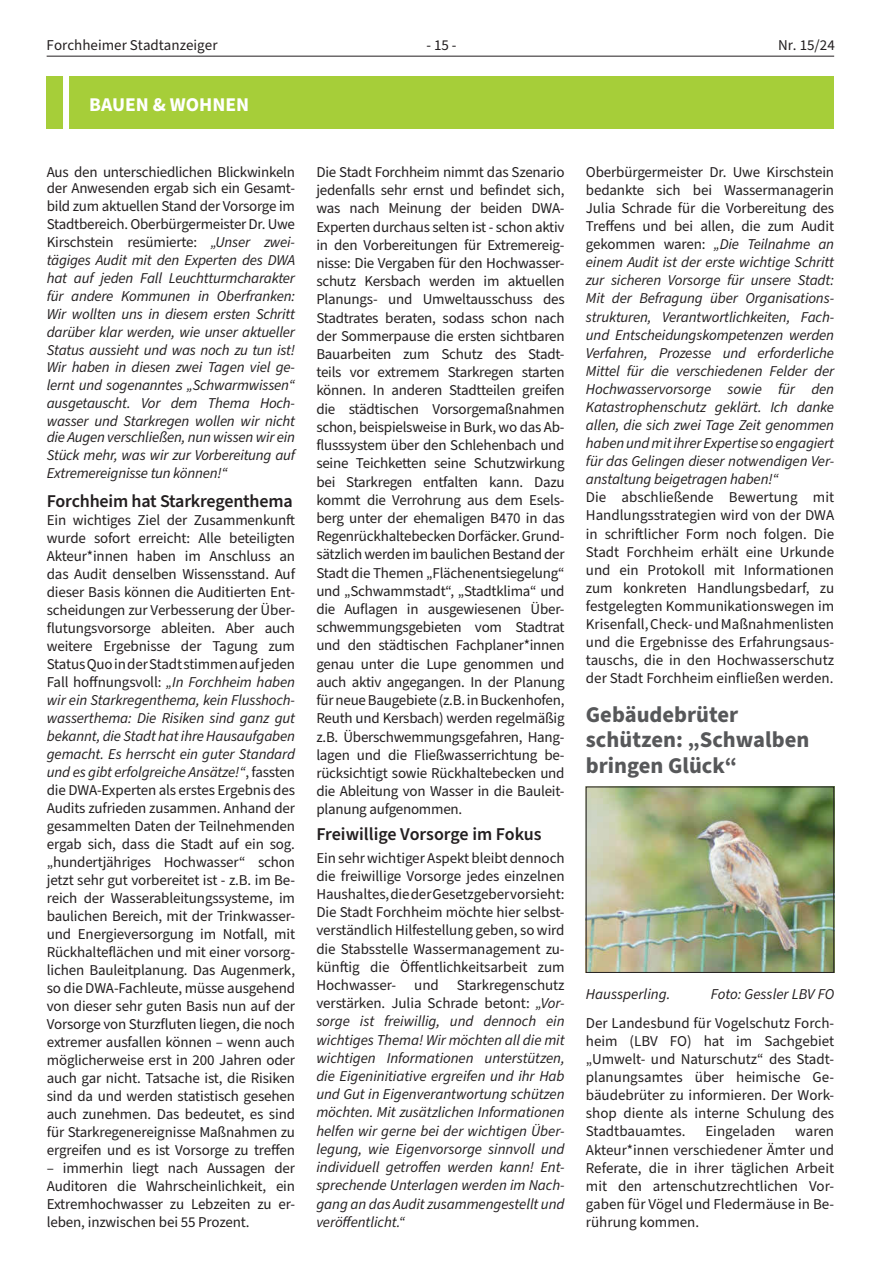
<style>
.page{position:relative;width:881px;height:1263px;background:#fff}
.page>*{position:absolute;margin:0;border:0;box-sizing:border-box;transform-origin:0 0}
.t1{font:700 22.5px/25.7px "Source Sans Pro";color:#57585a}
.t2{font:700 19.5px "Source Sans Pro";color:#fff}
.t3{font:600 18px "Source Sans Pro";letter-spacing:-.01em;color:#231f20}
.t4{font:15px/18px "Source Sans Pro";letter-spacing:-.01em;color:#231f20;text-align:justify}
.t5{font:italic 15px/18.1px "Source Sans Pro";letter-spacing:-.015em;color:#231f20;text-align:justify}
.s1{font-style:normal}
.s2{font-style:italic}
</style>
<div class="page">
<hr style="left:47px;top:56px;width:786px;height:1px;background:#231f20">
<img style="left:587px;top:789px;width:244px;height:182px">
<div style="left:585px;top:787px;width:248px;height:186px;border:1px solid #231f20"></div>
<div style="left:47px;top:76px;width:786px;height:52px;background:#a6ce39"></div>
<div style="left:63px;top:75px;width:6px;height:54px;background:#fff"></div>
<p class="t4" style="left:47px;top:37px;width:172px">Forchheimer Stadtanzeiger</p>
<p class="t4" style="left:426px;top:37px;width:32px">- 15 -</p>
<p class="t4" style="left:777px;top:37px;width:58px">Nr. 15/24</p>
<h2 class="t2" style="left:89px;top:91px;width:161px">BAUEN &amp; WOHNEN</h2>
<p class="t4" style="left:47px;top:164px;width:250px;line-height:16.5px">Aus den unterschiedlichen Blickwinkeln der Anwesenden ergab sich ein Gesamt-</p>
<p class="t5" style="left:47px;top:198px;width:250px"><span class="s1">bild zum aktuellen Stand der Vorsorge im Stadtbereich. Oberbürgermeister Dr. Uwe Kirschstein resümierte:</span> „Unser zwei&shy;tägiges Audit mit den Experten des DWA hat auf jeden Fall Leuchtturmcharakter für andere Kommunen in Oberfranken:<br>Wir wollten uns in diesem ersten Schritt darüber klar werden, wie unser aktueller Status aussieht und was noch zu tun ist!</p>
<p class="t5" style="left:47px;top:358px;width:250px">Wir haben in diesen zwei Tagen viel ge&shy;lernt und sogenanntes „Schwarmwissen“ ausgetauscht. Vor dem Thema Hoch&shy;wasser und Starkregen wollen wir nicht</p>
<p class="t5" style="left:47px;top:429px;width:250px">die Augen verschließen, nun wissen wir ein Stück mehr, was wir zur Vorbereitung auf Extremereignisse tun können!“</p>
<p class="t3" style="left:47px;top:489px;width:247px">Forchheim hat Starkregenthema</p>
<p class="t4" style="left:47px;top:511px;width:250px">Ein wichtiges Ziel der Zusammenkunft wurde sofort erreicht: Alle beteiligten Akteur*innen haben im Anschluss an das Audit denselben Wissensstand. Auf dieser Basis können die Auditierten Ent&shy;scheidungen zur Verbesserung der Über&shy;flutungsvorsorge ableiten. Aber auch weitere Ergebnisse der Tagung zum Status Quo in der Stadt stimmen auf jeden Fall hoffnungsvoll: <span class="s2">„In Forchheim haben wir ein Starkregenthema, kein Flusshoch&shy;wasserthema: Die Risiken sind ganz gut bekannt, die Stadt hat ihre Hausaufgaben gemacht. Es herrscht ein guter Standard und es gibt erfolgreiche Ansätze!“</span>, fassten die DWA-Experten als erstes Ergebnis des Audits zufrieden zusammen. Anhand der gesammelten Daten der Teilnehmenden ergab sich, dass die Stadt auf ein sog. „hundertjähriges Hochwasser“ schon jetzt sehr gut vorbereitet ist - z.B. im Be&shy;reich der Wasserableitungssysteme, im baulichen Bereich, mit der Trinkwasser&shy;und Energieversorgung im Notfall, mit Rückhalteflächen und mit einer vorsorg&shy;lichen Bauleitplanung. Das Augenmerk, so die DWA-Fachleute, müsse ausgehend von dieser sehr guten Basis nun auf der Vorsorge von Sturzfluten liegen, die noch extremer ausfallen können – wenn auch möglicherweise erst in 200 Jahren oder auch gar nicht. Tatsache ist, die Risiken sind da und werden statistisch gesehen auch zunehmen. Das bedeutet, es sind für Starkregenereignisse Maßnahmen zu ergreifen und es ist Vorsorge zu treffen</p>
<p class="t4" style="left:47px;top:1159px;width:250px">– immerhin liegt nach Aussagen der Auditoren die Wahrscheinlichkeit, ein Extremhochwasser zu Lebzeiten zu er&shy;leben, inzwischen bei 55 Prozent.</p>
<p class="t4" style="left:316px;top:163px;width:250px">Die Stadt Forchheim nimmt das Szenario jedenfalls sehr ernst und befindet sich, was nach Meinung der beiden DWA-Experten durchaus selten ist - schon aktiv in den Vorbereitungen für Extremereig&shy;nisse: Die Vergaben für den Hochwasser&shy;schutz Kersbach werden im aktuellen Planungs- und Umweltausschuss des Stadtrates beraten, sodass schon nach der Sommerpause die ersten sichtbaren Bauarbeiten zum Schutz des Stadt&shy;teils vor extremem Starkregen starten können. In anderen Stadtteilen greifen die städtischen Vorsorgemaßnahmen schon, beispielsweise in Burk, wo das Ab&shy;flusssystem über den Schlehenbach und seine Teichketten seine Schutzwirkung bei Starkregen entfalten kann. Dazu kommt die Verrohrung aus dem Esels&shy;berg unter der ehemaligen B470 in das Regenrückhaltebecken Dorfäcker. Grund&shy;sätzlich werden im baulichen Bestand der Stadt die Themen „Flächenentsiegelung“ und „Schwammstadt“, „Stadtklima“ und die Auflagen in ausgewiesenen Über&shy;schwemmungsgebieten vom Stadtrat und den städtischen Fachplaner*innen genau unter die Lupe genommen und auch aktiv angegangen. In der Planung für neue Baugebiete (z.B. in Buckenhofen, Reuth und Kersbach) werden regelmäßig z.B. Überschwemmungsgefahren, Hang&shy;lagen und die Fließwasserrichtung be&shy;rücksichtigt sowie Rückhaltebecken und die Ableitung von Wasser in die Bauleit&shy;planung aufgenommen.</p>
<p class="t3" style="left:316px;top:822px;width:227px">Freiwillige Vorsorge im Fokus</p>
<p class="t5" style="left:316px;top:849px;width:250px"><span class="s1">Ein sehr wichtiger Aspekt bleibt dennoch die freiwillige Vorsorge jedes einzelnen Haushaltes, die der Gesetzgeber vorsieht:<br>Die Stadt Forchheim möchte hier selbst&shy;verständlich Hilfestellung geben, so wird die Stabsstelle Wassermanagement zu&shy;künftig die Öffentlichkeitsarbeit zum Hochwasser- und Starkregenschutz verstärken. Julia Schrade betont:</span> „Vor&shy;sorge ist freiwillig, und dennoch ein wichtiges Thema! Wir möchten all die mit wichtigen Informationen unterstützen, die Eigeninitiative ergreifen und ihr Hab und Gut in Eigenverantwortung schützen möchten. Mit zusätzlichen Informationen helfen wir gerne bei der wichtigen Über&shy;legung, wie Eigenvorsorge sinnvoll und individuell getroffen werden kann! Ent&shy;sprechende Unterlagen werden im Nach&shy;gang an das Audit zusammengestellt und veröffentlicht.“</p>
<p class="t5" style="left:585px;top:163px;width:250px"><span class="s1">Oberbürgermeister Dr. Uwe Kirschstein bedankte sich bei Wassermanagerin Julia Schrade für die Vorbereitung des Treffens und bei allen, die zum Audit gekommen waren:</span> „Die Teilnahme an einem Audit ist der erste wichtige Schritt zur sicheren Vorsorge für unsere Stadt:<br>Mit der Befragung über Organisations&shy;strukturen, Verantwortlichkeiten, Fach&shy;und Entscheidungskompetenzen werden Verfahren, Prozesse und erforderliche Mittel für die verschiedenen Felder der Hochwasservorsorge sowie für den Katastrophenschutz geklärt. Ich danke allen, die sich zwei Tage Zeit genommen haben und mit ihrer Expertise so engagiert für das Gelingen dieser notwendigen Ver&shy;anstaltung beigetragen haben!“</p>
<p class="t4" style="left:585px;top:489px;width:250px">Die abschließende Bewertung mit Handlungsstrategien wird von der DWA in schriftlicher Form noch folgen. Die Stadt Forchheim erhält eine Urkunde und ein Protokoll mit Informationen zum konkreten Handlungsbedarf, zu festgelegten Kommunikationswegen im Krisenfall, Check- und Maßnahmenlisten und die Ergebnisse des Erfahrungsaus&shy;tauschs, die in den Hochwasserschutz der Stadt Forchheim einfließen werden.</p>
<h1 class="t1" style="left:585px;top:702px;width:225px">Gebäudebrüter schützen: „Schwalben bringen Glück“</h1>
<p class="t5" style="left:585px;top:986px;width:86px">Haussperling.</p>
<p class="t5" style="left:710px;top:986px;width:125px">Foto: Gessler LBV FO</p>
<p class="t4" style="left:585px;top:1014px;width:250px">Der Landesbund für Vogelschutz Forch&shy;heim (LBV FO) hat im Sachgebiet „Umwelt- und Naturschutz“ des Stadt&shy;planungsamtes über heimische Ge&shy;bäudebrüter zu informieren. Der Work&shy;shop diente als interne Schulung des Stadtbauamtes.</p>
<p class="t4" style="left:705px;top:1123px;width:71px">Eingeladen</p>
<p class="t4" style="left:585px;top:1123px;width:250px;text-indent:209px">waren Akteur*innen verschiedener Ämter und Referate, die in ihrer täglichen Arbeit mit den artenschutzrechtlichen Vor&shy;gaben für Vögel und Fledermäuse in Be&shy;rührung kommen.</p>
</div>
